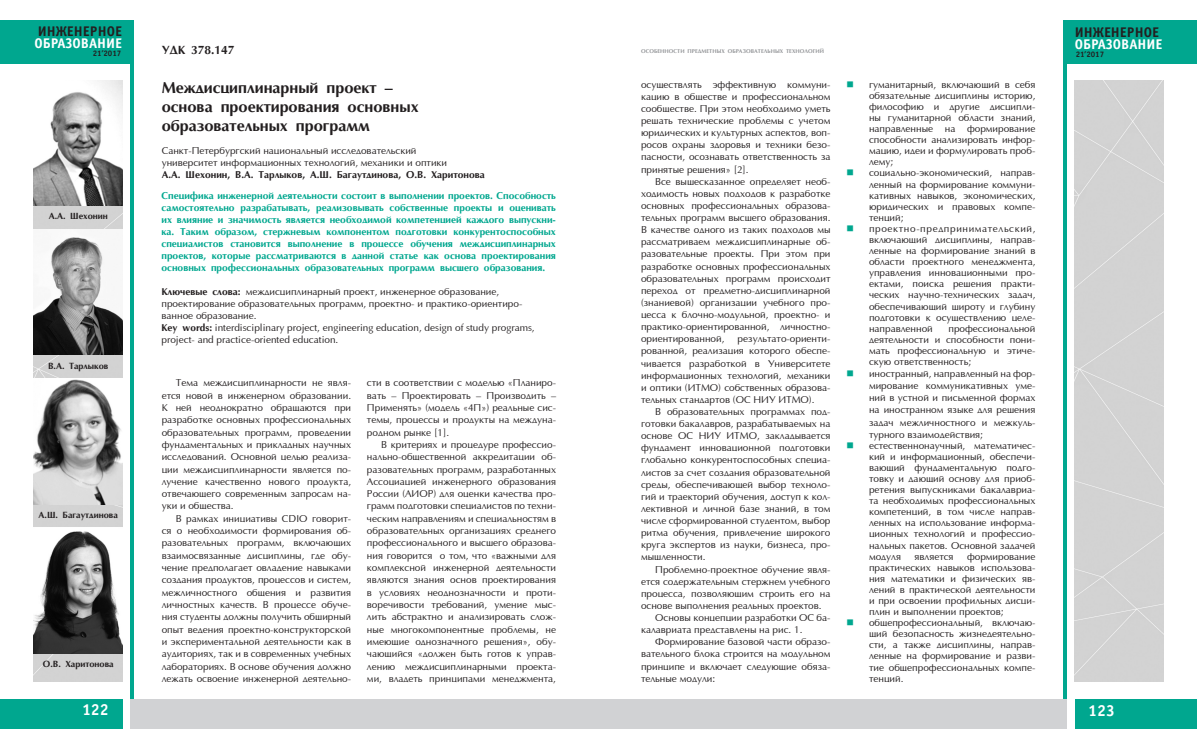
<style>
.page{position:relative;width:1197px;height:755px;background:#fff}
.page>*{position:absolute;margin:0;border:0;box-sizing:border-box;transform-origin:0 0}
.t1{font:700 16px/19.2px "AG Optima";color:#231f20}
.t2{font:700 16px "Officina Sans C";color:#fff}
.t3{font:700 14px "Officina Sans C";color:#fff}
.t4{font:700 14px "Officina Sans C";color:#231f20}
.t5{font:700 12px "AG Optima";color:#231f20}
.t6{font:10px/12.1px "Optima";color:#231f20;text-align:justify}
.t7{font:700 10px/12px "AG Optima";color:#00a78f;text-align:justify}
.t8{font:700 10px "AG Optima";color:#231f20}
.t9{font:700 9px "AG Optima";color:#231f20}
.t10{font:700 8px "Officina Sans C";color:#231f20}
.t11{font:700 5.5px "AG Optima";letter-spacing:.01em;color:#939598}
.s1{font-family:"AG Optima";font-weight:700}
</style>
<div class="page">
<div style="left:1063px;top:20px;width:133px;height:43px;background:#00a78f"></div>
<div style="left:1074px;top:698px;width:122px;height:30px;background:#00a78f"></div>
<hr style="left:1063px;top:45px;width:3px;height:653px;background:#00a78f">
<div style="left:598px;top:698px;width:468px;height:30px;background:#d1d2d4"></div>
<div style="left:1074px;top:80px;width:89px;height:601px;background:#d3d3d3"></div>
<div style="left:0;top:698px;width:122px;height:30px;background:#00a78f"></div>
<div style="left:0;top:20px;width:133px;height:43px;background:#00a78f"></div>
<hr style="left:130px;top:45px;width:3px;height:653px;background:#00a78f">
<img style="left:33px;top:168px;width:89px;height:513px">
<div style="left:130px;top:698px;width:468px;height:30px;background:#d1d2d4"></div>
<img style="left:34px;top:80px;width:89px;height:125px">
<img style="left:34px;top:229px;width:89px;height:126px">
<img style="left:34px;top:378px;width:89px;height:126px">
<img style="left:34px;top:527px;width:89px;height:126px">
<h2 class="t4" style="left:38px;top:23px;width:86px">ИНЖЕНЕРНОЕ</h2>
<h2 class="t3" style="left:34px;top:35px;width:89px">ОБРАЗОВАНИЕ</h2>
<p class="t10" style="left:93px;top:49px;width:30px">21’2017</p>
<p class="t9" style="left:49px;top:211px;width:61px">А.А. Шехонин</p>
<p class="t9" style="left:48px;top:360px;width:62px">В.А. Тарлыков</p>
<p class="t9" style="left:39px;top:509px;width:81px">А.Ш. Багаутдинова</p>
<p class="t9" style="left:43px;top:658px;width:72px">О.В. Харитонова</p>
<p class="t2" style="left:82px;top:700px;width:28px">122</p>
<p class="t5" style="left:162px;top:43px;width:74px">УДК 378.147</p>
<p class="t1" style="left:162px;top:78px;width:258px">Междисциплинарный проект – основа проектирования основных образовательных программ</p>
<p class="t6" style="left:162px;top:145px;width:287px">Санкт-Петербургский национальный исследовательский университет информационных технологий, механики и оптики</p>
<p class="t8" style="left:162px;top:169px;width:325px">А.А. Шехонин, В.А. Тарлыков, А.Ш. Багаутдинова, О.В. Харитонова</p>
<p class="t7" style="left:161px;top:190px;width:396px">Специфика инженерной деятельности состоит в выполнении проектов. Способность самостоятельно разрабатывать, реализовывать собственные проекты и оценивать их влияние и значимость является необходимой компетенцией каждого выпускни&shy;ка. Таким образом, стержневым компонентом подготовки конкурентоспособных специалистов становится выполнение в процессе обучения междисциплинарных проектов, которые рассматриваются в данной статье как основа проектирования основных профессиональных образовательных программ высшего образования.</p>
<p class="t6" style="left:161px;top:286px;width:362px;text-align:left"><span class="s1">Ключевые слова:</span> междисциплинарный проект, инженерное образование, проектирование образовательных программ, проектно- и практико-ориентиро&shy;ванное образование.</p>
<p class="t6" style="left:161px;top:322px;width:374px"><span class="s1">Key words:</span> interdisciplinary project, engineering education, design of study programs, project- and practice-oriented education.</p>
<p class="t6" style="left:162px;top:377px;width:191px;text-indent:14px">Тема междисциплинарности не явля&shy;ется новой в инженерном образовании.<br>К ней неоднократно обращаются при разработке основных профессиональных образовательных программ, проведении фундаментальных и прикладных научных исследований. Основной целью реализа&shy;ции междисциплинарности является по&shy;лучение качественно нового продукта, отвечающего современным запросам на&shy;уки и общества.</p>
<p class="t6" style="left:162px;top:512px;width:191px;text-indent:14px">В рамках инициативы CDIO говорит&shy;ся о необходимости формирования об&shy;разовательных программ, включающих взаимосвязанные дисциплины, где обу&shy;чение предполагает овладение навыками создания продуктов, процессов и систем, межличностного общения и развития личностных качеств. В процессе обуче&shy;ния студенты должны получить обширный опыт ведения проектно-конструкторской и экспериментальной деятельности как в аудиториях, так и в современных учебных лабораториях. В основе обучения должно лежать освоение инженерной деятельно-</p>
<p class="t6" style="left:367px;top:377px;width:190px">сти в соответствии c моделью «Планиро&shy;вать – Проектировать – Производить – Применять» (модель «4П») реальные сис&shy;темы, процессы и продукты на междуна&shy;родном рынке [1].</p>
<p class="t6" style="left:367px;top:438px;width:190px;text-indent:14px">В критериях и процедуре профессио&shy;нально-общественной аккредитации об&shy;разовательных программ, разработанных Ассоциацией инженерного образования России (АИОР) для оценки качества про&shy;грамм подготовки специалистов по техни&shy;ческим направлениям и специальностям в образовательных организациях среднего профессионального и высшего образова&shy;ния говорится о том, что «важными для комплексной инженерной деятельности являются знания основ проектирования в условиях неоднозначности и проти&shy;воречивости требований, умение мыс&shy;лить абстрактно и анализировать слож&shy;ные многокомпонентные проблемы, не имеющие однозначного решения», обу&shy;чающийся «должен быть готов к управ&shy;лению междисциплинарными проекта&shy;ми, владеть принципами менеджмента,</p>
<p class="t11" style="left:641px;top:48px;width:185px">ОСОБЕННОСТИ ПРЕДМЕТНЫХ ОБРАЗОВАТЕЛЬНЫХ ТЕХНОЛОГИЙ</p>
<p class="t6" style="left:641px;top:79px;width:191px">осуществлять эффективную коммуни&shy;кацию в обществе и профессиональном сообществе. При этом необходимо уметь решать технические проблемы с учетом юридических и культурных аспектов, воп&shy;росов охраны здоровья и техники безо&shy;пасности, осознавать ответственность за принятые решения» [2].</p>
<p class="t6" style="left:641px;top:175px;width:191px;text-indent:14px">Все вышесказанное определяет необ&shy;ходимость новых подходов к разработке основных профессиональных образова&shy;тельных программ высшего образования.<br>В качестве одного из таких подходов мы рассматриваем междисциплинарные об&shy;разовательные проекты. При этом при разработке основных профессиональных образовательных программ происходит переход от предметно-дисциплинарной (знаниевой) организации учебного про&shy;цесса к блочно-модульной, проектно- и практико-ориентированной, личностно&shy;ориентированной,</p>
<p class="t6" style="left:641px;top:333px;width:191px;text-indent:97px">результато-ориенти&shy;рованной, реализация которого обеспе&shy;чивается разработкой в Университете информационных технологий, механики и оптики (ИТМО) собственных образова&shy;тельных стандартов (ОС НИУ ИТМО).</p>
<p class="t6" style="left:641px;top:405px;width:191px;text-indent:14px">В образовательных программах под&shy;готовки бакалавров, разрабатываемых на основе ОС НИУ ИТМО, закладывается фундамент инновационной подготовки глобально конкурентоспособных специа&shy;листов за счет создания образовательной среды, обеспечивающей выбор техноло&shy;гий и траекторий обучения, доступ к кол&shy;лективной и личной базе знаний, в том числе сформированной студентом, выбор ритма обучения, привлечение широкого круга экспертов из науки, бизнеса, про&shy;мышленности.</p>
<p class="t6" style="left:641px;top:563px;width:191px;text-indent:14px">Проблемно-проектное обучение явля&shy;ется содержательным стержнем учебного процесса, позволяющим строить его на основе выполнения реальных проектов.</p>
<p class="t6" style="left:641px;top:611px;width:191px;text-indent:14px">Основы концепции разработки ОС ба&shy;калавриата представлены на рис. 1.</p>
<p class="t6" style="left:641px;top:635px;width:191px;text-indent:14px">Формирование базовой части образо&shy;вательного блока строится на модульном принципе и включает следующие обяза&shy;тельные модули:</p>
<p class="t6" style="left:868px;top:79px;width:168px;line-height:11.1px">гуманитарный, включающий в себя обязательные дисциплины историю, философию и другие дисципли&shy;ны гуманитарной области знаний, направленные на формирование способности анализировать инфор&shy;мацию, идеи и формулировать проб&shy;лему;</p>
<p class="t6" style="left:868px;top:168px;width:168px;line-height:11.1px">социально-экономический, направ&shy;ленный на формирование коммуни&shy;кативных навыков, экономических, юридических и правовых компе&shy;тенций;</p>
<p class="t6" style="left:868px;top:223px;width:168px;line-height:11.1px">проектно-предпринимательский, включающий дисциплины, направ&shy;ленные на формирование знаний в области проектного менеджмента, управления инновационными про&shy;ектами, поиска решения практи&shy;ческих научно-технических задач, обеспечивающий широту и глубину подготовки к осуществлению целе&shy;направленной</p>
<p class="t6" style="left:868px;top:323px;width:168px;line-height:11.1px;text-indent:79px">профессиональной деятельности и способности пони&shy;мать профессиональную и этиче&shy;скую ответственность;</p>
<p class="t6" style="left:868px;top:368px;width:168px">иностранный, направленный на фор&shy;мирование коммуникативных уме&shy;ний в устной и письменной формах на иностранном языке для решения задач межличностного и межкуль&shy;турного взаимодействия;</p>
<p class="t6" style="left:868px;top:440px;width:168px;line-height:11.1px">естественнонаучный, математичес&shy;кий и информационный, обеспечи&shy;вающий фундаментальную подго&shy;товку и дающий основу для приоб&shy;ретения выпускниками бакалавриа&shy;та необходимых профессиональных компетенций, в том числе направ&shy;ленных на использование информа&shy;ционных технологий и профессио&shy;нальных пакетов. Основной задачей модуля</p>
<p class="t6" style="left:868px;top:550px;width:168px;line-height:11.1px;text-indent:98px">формирование практических навыков использова&shy;ния математики и физических яв&shy;лений в практической деятельности и при освоении профильных дисци&shy;плин и выполнении проектов;</p>
<p class="t6" style="left:868px;top:617px;width:168px;line-height:11.1px">общепрофессиональный, включаю&shy;щий безопасность жизнедеятельно&shy;сти, а также дисциплины, направ&shy;ленные на формирование и разви&shy;тие общепрофессиональных компе&shy;тенций.</p>
<p class="t6" style="left:914px;top:550px;width:41px">является</p>
<h2 class="t4" style="left:1074px;top:24px;width:86px">ИНЖЕНЕРНОЕ</h2>
<h2 class="t3" style="left:1074px;top:36px;width:89px">ОБРАЗОВАНИЕ</h2>
<p class="t10" style="left:1075px;top:49px;width:30px">21’2017</p>
<p class="t2" style="left:1088px;top:700px;width:28px">123</p>
</div>
